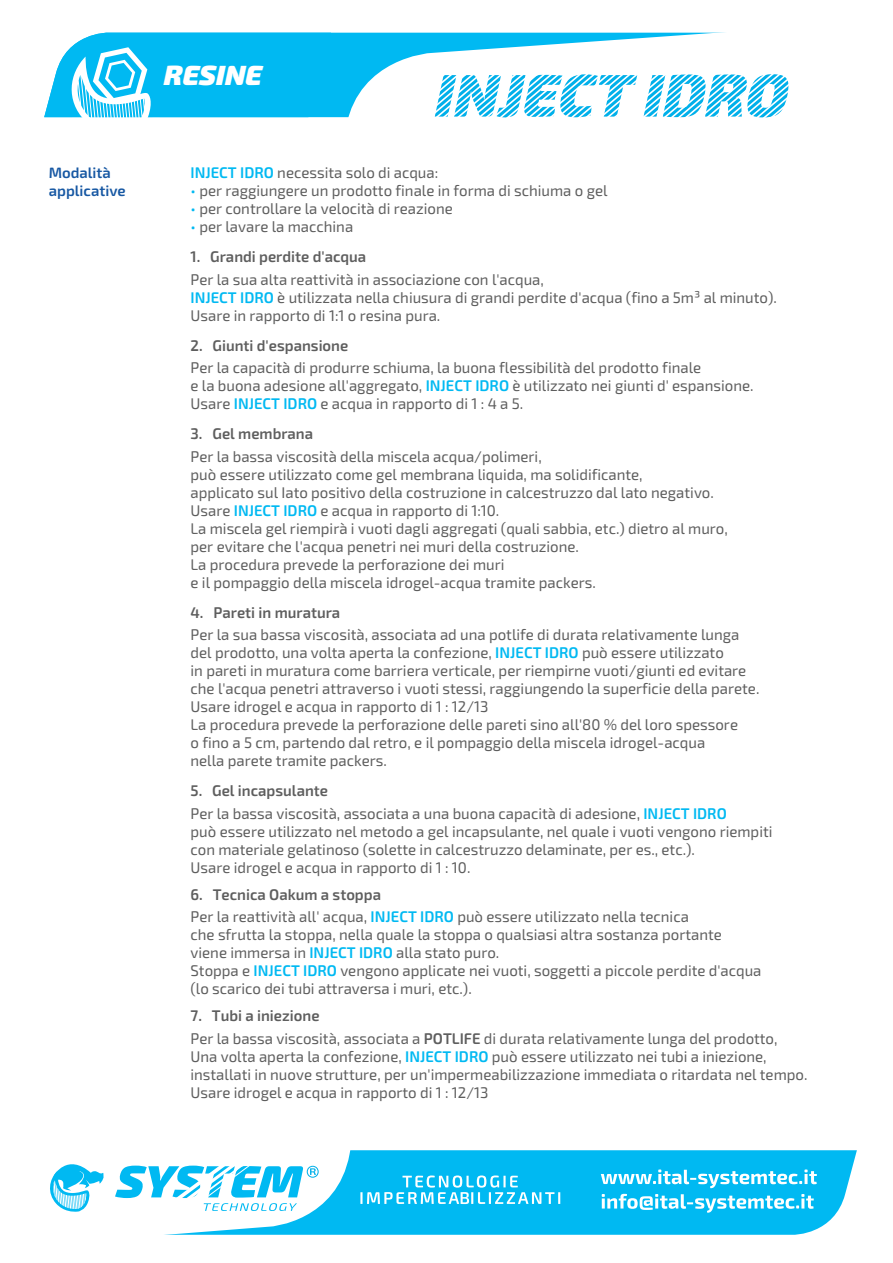
<style>
.page{position:relative;width:893px;height:1263px;background:#fff}
.page>*{position:absolute;margin:0;border:0;box-sizing:border-box;transform-origin:0 0}
.t1{font:italic 900 27.75px "Exo 2";color:#fff}
.t2{font:15.45px/18px "Exo 2";color:#5e5e5e}
.t3{font:600 15.45px "Exo 2";color:#5e5e5e}
.t4{font:600 15px/18px "Exo 2";color:#1758a3}
.s1{font-weight:600;color:#00b9f2}
.s2{color:#00b9f2}
.s3{font-weight:600}
.s4{font-style:inherit}
</style>
<div class="page">
<svg style="left:560px;top:1150px;width:297px;height:85px;background:#15bef3"></svg>
<svg style="left:602px;top:1194px;width:212px;height:19px"></svg>
<svg style="left:601px;top:1170px;width:216px;height:18px"></svg>
<svg style="left:50px;top:1150px;width:510px;height:85px"></svg>
<svg style="left:44px;top:33px;width:287px;height:85px;background:#26c3f3"></svg>
<svg style="left:332px;top:32px;width:393px;height:86px"></svg>
<svg style="left:435px;top:73px;width:354px;height:45px"></svg>
<p class="t4" style="left:49px;top:164px;width:79px">Modalità applicative</p>
<h1 class="t1" style="left:162px;top:58px;width:107px">RESINE</h1>
<h1 class="t1" style="left:183px;top:60px;width:107px">RESINE</h1>
<p class="t2" style="left:191px;top:164px;width:249px"><span class="s1">INJECT IDRO</span> necessita solo di acqua:</p>
<p class="t2" style="left:191px;top:182px;width:418px"><span class="s2">•</span> per raggiungere un prodotto finale in forma di schiuma o gel</p>
<p class="t2" style="left:191px;top:200px;width:264px"><span class="s2">•</span> per controllare la velocità di reazione</p>
<p class="t2" style="left:191px;top:218px;width:164px"><span class="s2">•</span> per lavare la macchina</p>
<p class="t3" style="left:191px;top:248px;width:177px">1. Grandi perdite d'acqua</p>
<p class="t2" style="left:191px;top:271px;width:588px">Per la sua alta reattività in associazione con l'acqua,<br><span class="s1">INJECT IDRO</span> è utilizzata nella chiusura di grandi perdite d'acqua (fino a 5m³ al minuto).<br>Usare in rapporto di 1:1 o resina pura.</p>
<p class="t2" style="left:191px;top:334px;width:512px;line-height:22.5px"><span class="s3">2. Giunti d'espansione<br></span>Per la capacità di produrre schiuma, la buona flessibilità del prodott<span class="s4">o</span> finale</p>
<p class="t2" style="left:191px;top:377px;width:564px">e la buona adesione all'aggregato, <span class="s1">INJECT IDRO</span> è utilizzato nei giunti d' espansione.<br>Usare <span class="s1">INJECT IDRO</span> e acqua in rapporto di 1 : 4 a 5.</p>
<p class="t3" style="left:191px;top:425px;width:124px">3. Gel membrana</p>
<p class="t2" style="left:191px;top:448px;width:539px">Per la bassa viscosità della miscela acqua/polimeri,<br>può essere utilizzato come gel membrana liquida, ma solidificante,<br>applicato sul Iato positivo della costruzione in calcestruzzo dal lato negativo.<br>Usare <span class="s1">INJECT IDRO</span> e acqua in rapporto di 1:10.<br>La miscela gel riempirà i vuoti dagli aggregati (quali sabbia, etc.) dietro al muro, per evitare che l'acqua penetri nei muri della costruzione.<br>La procedura prevede la perforazione dei muri<br>e il pompaggio della miscela idrogel-acqua tramite packers.</p>
<p class="t3" style="left:191px;top:603px;width:151px">4. Pareti in muratura</p>
<p class="t2" style="left:191px;top:626px;width:570px">Per la sua bassa viscosità, associata ad una potlife di durata relativamente lunga del prodotto, una volta aperta la confezione, <span class="s1">INJECT IDRO</span> può essere utilizzato<br>in pareti in muratura come barriera verticale, per riempirne vuoti/giunti ed evitare che l'acqua penetri attraverso i vuoti stessi, raggiungendo la superficie della parete.<br>Usare idrogel e acqua in rapporto di 1 : 12/13<br>La procedura prevede la perforazione delle pareti sino all'80 % del loro spessore<br>o fino a 5 cm, partendo dal retro, e il pompaggio della miscela idrogel-acqua<br>nella parete tramite packers.</p>
<p class="t2" style="left:191px;top:780px;width:538px;line-height:22.5px"><span class="s3">5. Gel incapsulante<br></span>Per la bassa viscosità, associata a una buona capacità di adesione, <span class="s1">INJECT IDRO</span></p>
<p class="t2" style="left:191px;top:823px;width:583px">può essere utilizzato nel metodo a gel incapsulante, nel quale i vuoti vengono riempiti con materiale gelatinoso (solette in calcestruzzo delaminate, per es., etc.).<br>Usare idr<span class="s4">o</span>gel e acqua in rapporto di 1 : 10.</p>
<p class="t2" style="left:191px;top:883px;width:500px;line-height:22.5px"><span class="s3">6. Tecnica Oakum a stoppa<br></span>Per la reattività all' acqua, <span class="s1">INJECT IDRO</span> può essere utilizzato nella tecnica</p>
<p class="t2" style="left:191px;top:926px;width:572px">che sfrutta la stoppa, nella quale la stoppa o qualsiasi altra sostanza portante viene immersa in <span class="s1">INJECT IDRO</span> alla stato puro.<br>Stoppa e <span class="s1">INJECT IDRO</span> vengono applicate nei vuoti, soggetti a piccole perdite d'acqua (lo scarico dei tubi attraversa i muri, etc.).</p>
<p class="t2" style="left:191px;top:1005px;width:588px;line-height:22.5px"><span class="s3">7. Tubi a iniezione<br></span>Per la bass<span class="s4">a</span> visc<span class="s4">o</span>sità, ass<span class="s4">o</span>ciata a <span class="s3">POTLIFE</span> di durata relativamente lunga del prodotto,</p>
<p class="t2" style="left:191px;top:1048px;width:618px">Una volta aperta la confezione, <span class="s1">INJECT IDRO</span> può essere utilizzato nei tubi a iniezione, installati in nuove strutture, per un'impermeabilizzazione immediata <span class="s4">o</span> ritardata nel tempo.<br>Usare idrogel e acqua in rapporto di 1 : 12/13</p>
</div>
